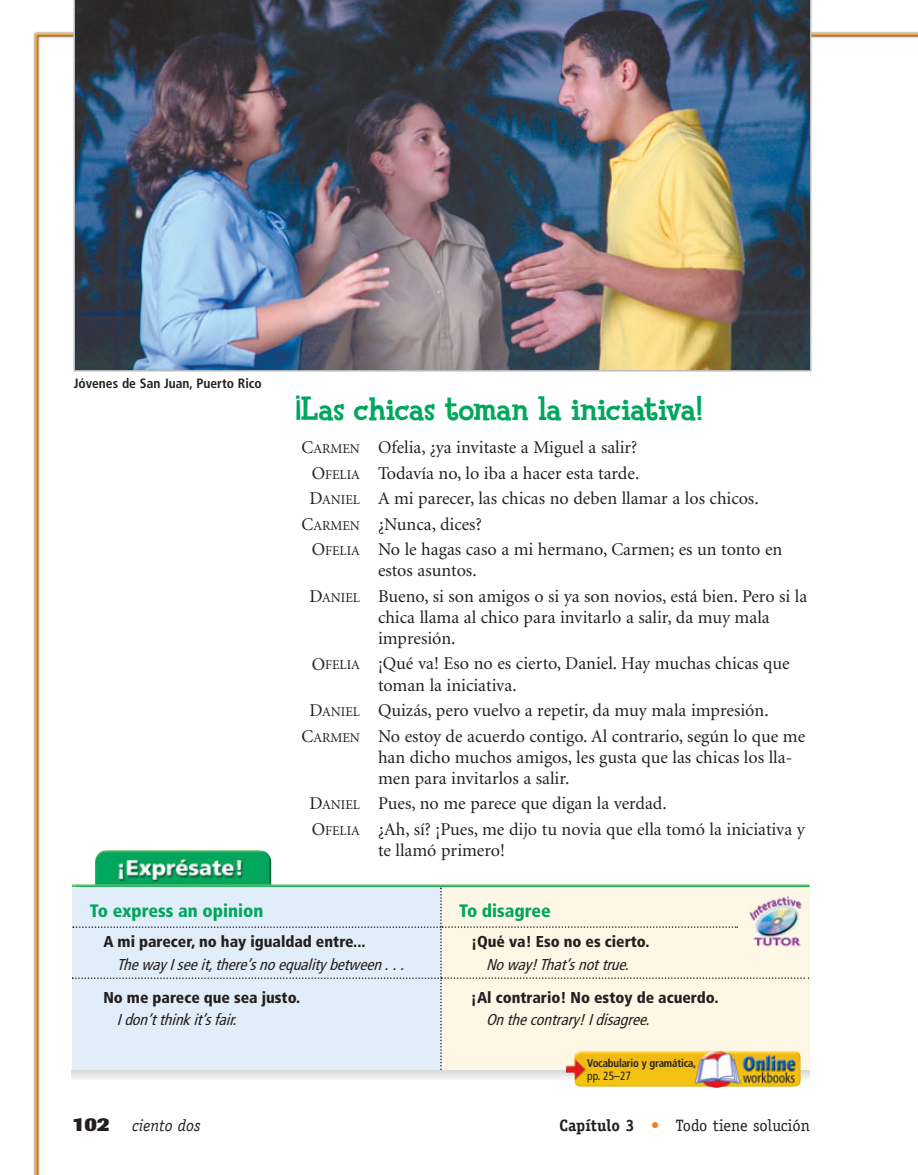
<style>
.page{position:relative;width:918px;height:1175px;background:#fff}
.page>*{position:absolute;margin:0;border:0;box-sizing:border-box;transform-origin:0 0}
.t1{font:800 33px "Fink";letter-spacing:-.015em;color:#00a65d}
.t2{font:18px/25.5px "Minion";color:#231f20}
.t3{font:900 condensed 18px "Frutiger";color:#00a65d}
.t4{font:16.5px "Officina Serif";color:#231f20}
.t5{font:italic 16.5px "Officina Serif";color:#231f20}
.t6{font:900 condensed 15.75px "Frutiger";color:#231f20}
.t7{font:italic condensed 15.75px "Frutiger";color:#231f20}
.t8{font:700 condensed 13.5px "Frutiger";color:#231f20}
.t9{font:condensed 12px "Frutiger";color:#231f20;scale:.96 1}
.t10{font:700 condensed 11.25px "Frutiger";letter-spacing:-.015em;color:#231f20;scale:.96 1}
.s1{font-size:13.5px}
.s2{font-family:"Imago";font-weight:800;font-style:normal;font-size:19.5px}
.s3{font-weight:700}
.s4{color:#f47920}
</style>
<div class="page">
<img style="left:33px;top:0;width:885px;height:1174px">
<p class="t8" style="left:74px;top:378px;width:190px">Jóvenes de San Juan, Puerto Rico</p>
<h1 class="t1" style="left:295px;top:389px;width:408px">¡Las chicas toman la iniciativa!</h1>
<p class="t2" style="left:302px;top:436px;width:337px">C<span class="s1">ARMEN</span> Ofelia, ¿ya invitaste a Miguel a salir?</p>
<p class="t2" style="left:312px;top:462px;width:329px">O<span class="s1">FELIA</span> Todavía no, lo iba a hacer esta tarde.</p>
<p class="t2" style="left:310px;top:487px;width:451px">D<span class="s1">ANIEL</span> A mi parecer, las chicas no deben llamar a los chicos.</p>
<p class="t2" style="left:302px;top:513px;width:182px">C<span class="s1">ARMEN</span> ¿Nunca, dices?</p>
<p class="t2" style="left:312px;top:538px;width:472px">O<span class="s1">FELIA</span> No le hagas caso a mi hermano, Carmen; es un tonto en</p>
<p class="t2" style="left:310px;top:559px;width:499px;text-indent:68px">estos asuntos.<br>D<span class="s1">ANIEL</span> Bueno, si son amigos o si ya son novios, está bien. Pero si la</p>
<p class="t2" style="left:378px;top:608px;width:393px;line-height:21px">chica llama al chico para invitarlo a salir, da muy mala impresión.</p>
<p class="t2" style="left:378px;top:654px;width:413px;line-height:21px;text-indent:-66px">O<span class="s1">FELIA</span> ¡Qué va! Eso no es cierto, Daniel. Hay muchas chicas que toman la iniciativa.</p>
<p class="t2" style="left:302px;top:699px;width:505px;text-indent:8px">D<span class="s1">ANIEL</span> Quizás, pero vuelvo a repetir, da muy mala impresión.<br>C<span class="s1">ARMEN</span> No estoy de acuerdo contigo. Al contrario, según lo que me</p>
<p class="t2" style="left:378px;top:747px;width:416px;line-height:21px">han dicho muchos amigos, les gusta que las chicas los lla&shy;men para invitarlos a salir.</p>
<p class="t2" style="left:310px;top:792px;width:497px">D<span class="s1">ANIEL</span> Pues, no me parece que digan la verdad.<br>O<span class="s1">FELIA</span> ¿Ah, sí? ¡Pues, me dijo tu novia que ella tomó la iniciativa y</p>
<p class="t2" style="left:378px;top:838px;width:129px">te llamó primero!</p>
<p class="t3" style="left:90px;top:904px;width:175px">To express an opinion</p>
<p class="t6" style="left:103px;top:935px;width:264px">A mi parecer, no hay igualdad entre...</p>
<p class="t7" style="left:117px;top:958px;width:289px">The way I see it, there’s no equality between . . .</p>
<p class="t6" style="left:103px;top:991px;width:198px">No me parece que sea justo.</p>
<p class="t7" style="left:117px;top:1014px;width:121px">I don’t think it’s fair.</p>
<p class="t3" style="left:459px;top:903px;width:93px">To disagree</p>
<p class="t6" style="left:471px;top:935px;width:180px">¡Qué va! Eso no es cierto.</p>
<p class="t7" style="left:486px;top:958px;width:144px">No way! That’s not true.</p>
<p class="t6" style="left:471px;top:991px;width:249px">¡Al contrario! No estoy de acuerdo.</p>
<p class="t7" style="left:486px;top:1014px;width:165px">On the contrary! I disagree.</p>
<p class="t10" style="left:587px;top:1058px;width:115px">Vocabulario y gramática,</p>
<p class="t9" style="left:587px;top:1071px;width:47px">pp. 25–27</p>
<p class="t5" style="left:72px;top:1119px;width:130px"><span class="s2">102</span> ciento dos</p>
<p class="t4" style="left:559px;top:1119px;width:252px"><span class="s3">Capítulo 3</span> <span class="s4">•</span> Todo tiene solución</p>
</div>
